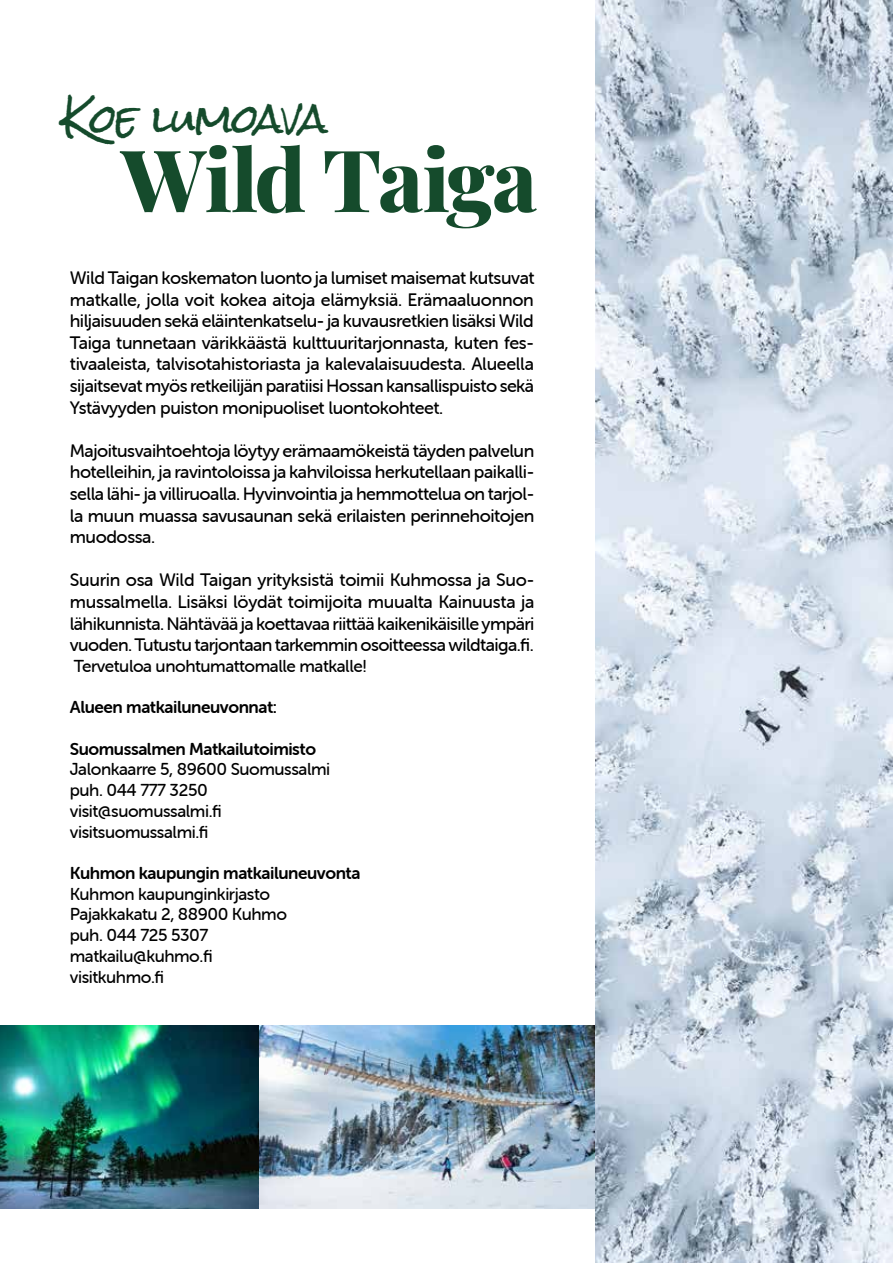
<style>
.page{position:relative;width:893px;height:1263px;background:#fff}
.page>*{position:absolute;margin:0;border:0;box-sizing:border-box;transform-origin:0 0}
.t1{font:800 86.1px "Playfair Display";letter-spacing:-.03em;color:#154b2c}
.t2{font:38.85px "Rock Salt";letter-spacing:-.025em;color:#154b2c}
.t3{font:18px/21.6px "Museo Sans Rounded 500";letter-spacing:-.025em;color:#000;text-align:justify}
.t4{font:17.25px/20.7px "Museo Sans Rounded 500";letter-spacing:-.025em;color:#000}
.t5{font:17.25px "Museo Sans Rounded 700";letter-spacing:-.025em;color:#000}
</style>
<div class="page">
<img style="left:0;top:1025px;width:595px;height:184px">
<img style="left:595px;top:0;width:298px;height:1263px">
<h2 class="t2" style="left:62px;top:98px;width:267px">Koe lumoava</h2>
<h1 class="t1" style="left:121px;top:112px;width:418px">Wild Taiga</h1>
<p class="t3" style="left:70px;top:267px;width:466px">Wild Taigan koskematon luonto ja lumiset maisemat kutsuvat matkalle, jolla voit kokea aitoja elämyksiä. Erämaaluonnon hiljaisuuden sekä eläintenkatselu- ja kuvausretkien lisäksi Wild Taiga tunnetaan värikkäästä kulttuuritarjonnasta, kuten fes&shy;tivaaleista, talvisotahistoriasta ja kalevalaisuudesta. Alueella sijaitsevat myös retkeilijän paratiisi Hossan kansallispuisto sekä Ystävyyden puiston monipuoliset luontokohteet.</p>
<p class="t3" style="left:70px;top:440px;width:466px">Majoitusvaihtoehtoja löytyy erämaamökeistä täyden palvelun hotelleihin, ja ravintoloissa ja kahviloissa herkutellaan paikalli&shy;sella lähi- ja villiruoalla. Hyvinvointia ja hemmottelua on tarjol&shy;la muun muassa savusaunan sekä erilaisten perinnehoitojen muodossa.</p>
<p class="t3" style="left:70px;top:569px;width:466px">Suurin osa Wild Taigan yrityksistä toimii Kuhmossa ja Suo&shy;mussalmella. Lisäksi löydät toimijoita muualta Kainuusta ja lähikunnista. Nähtävää ja koettavaa riittää kaikenikäisille ympäri vuoden. Tutustu tarjontaan tarkemmin osoitteessa wildtaiga.fi.</p>
<p class="t4" style="left:74px;top:656px;width:295px">Tervetuloa unohtumattomalle matkalle!</p>
<p class="t5" style="left:70px;top:698px;width:209px">Alueen matkailuneuvonnat:</p>
<p class="t5" style="left:70px;top:739px;width:248px">Suomussalmen Matkailutoimisto</p>
<p class="t4" style="left:70px;top:759px;width:262px">Jalonkaarre 5, 89600 Suomussalmi puh. 044 777 3250 visit@suomussalmi.fi visitsuomussalmi.fi</p>
<p class="t5" style="left:70px;top:863px;width:292px">Kuhmon kaupungin matkailuneuvonta</p>
<p class="t4" style="left:70px;top:883px;width:219px">Kuhmon kaupunginkirjasto<br>Pajakkakatu 2, 88900 Kuhmo puh. 044 725 5307 matkailu@kuhmo.fi visitkuhmo.fi</p>
</div>
